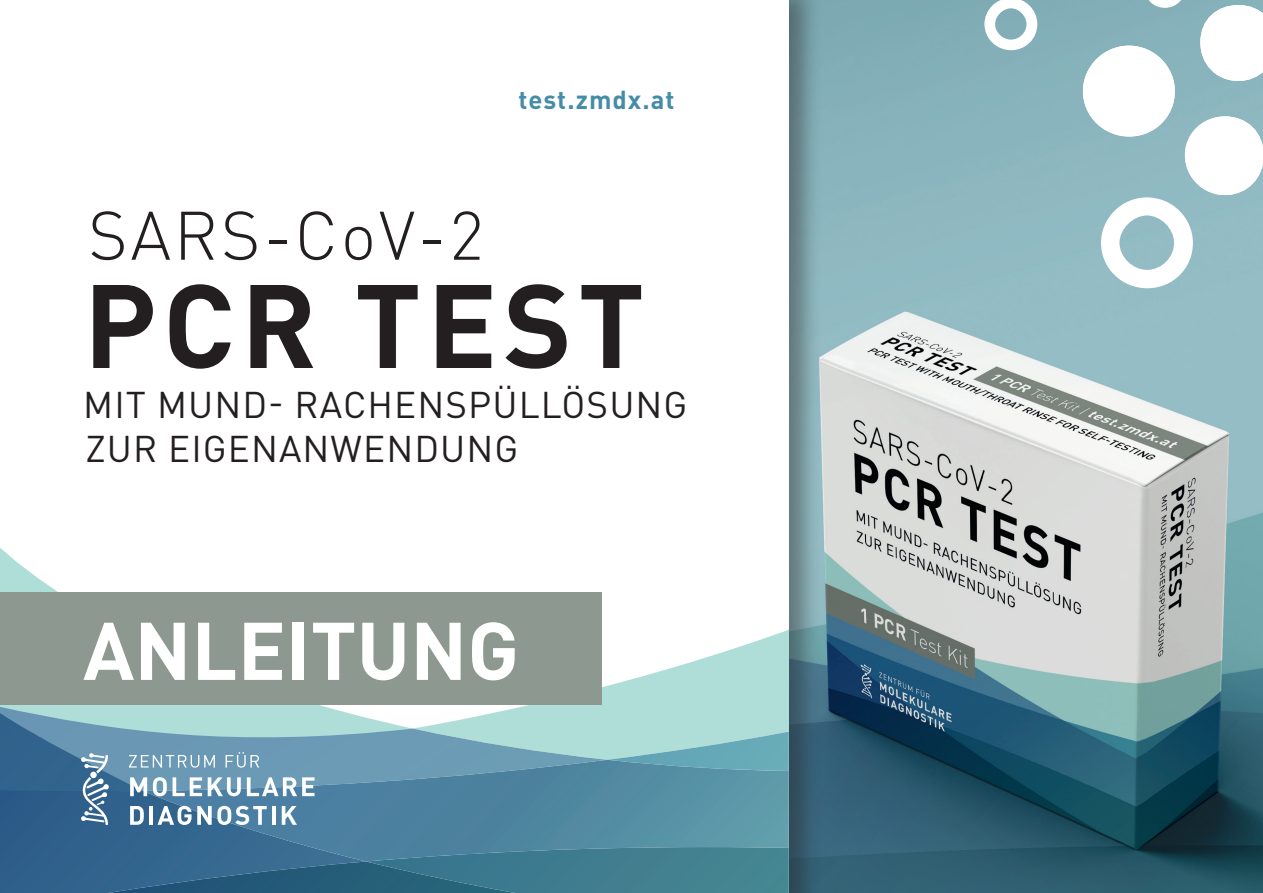
<style>
.page{position:relative;width:1263px;height:893px;background:#fff}
.page>*{position:absolute;margin:0;border:0;box-sizing:border-box;transform-origin:0 0}
.t1{font:700 116.55px "DIN Pro";letter-spacing:.05em;color:#231f20}
.t2{font:700 80.25px "DIN Pro";color:#fff}
.t3{font:300 67.5px "DIN Pro";letter-spacing:.04em;color:#231f20}
.t4{font:36.75px/44px "DIN Pro";letter-spacing:.03em;color:#231f20}
.t5{font:700 25.65px "DIN Pro";letter-spacing:.04em;color:#458ca9}
</style>
<div class="page">
<img style="left:822px;top:0;width:441px;height:893px">
<svg style="left:1083px;top:0;width:180px;height:288px"></svg>
<svg style="left:984px;top:0;width:53px;height:50px"></svg>
<div style="left:0;top:0;width:822px;height:893px;background:#231f20;opacity:.43"></div>
<div style="left:0;top:0;width:789px;height:893px;background:#fff"></div>
<svg style="left:413px;top:629px;width:376px;height:84px;fill:#afded9"></svg>
<svg style="left:0;top:548px;width:413px;height:159px"></svg>
<svg style="left:0;top:707px;width:607px;height:6px"></svg>
<svg style="left:0;top:713px;width:789px;height:180px;background:#5d90a7"></svg>
<div style="left:0;top:592px;width:602px;height:112px;background:#8d9890"></div>
<p class="t5" style="left:519px;top:78px;width:158px">test.zmdx.at</p>
<h3 class="t3" style="left:88px;top:183px;width:397px">SARS-CoV-2</h3>
<h1 class="t1" style="left:84px;top:229px;width:562px">PCR TEST</h1>
<p class="t4" style="left:83px;top:379px;width:606px">MIT MUND- RACHENSPÜLLÖSUNG<br>ZUR EIGENANWENDUNG</p>
<h2 class="t2" style="left:83px;top:584px;width:438px">ANLEITUNG</h2>
</div>
